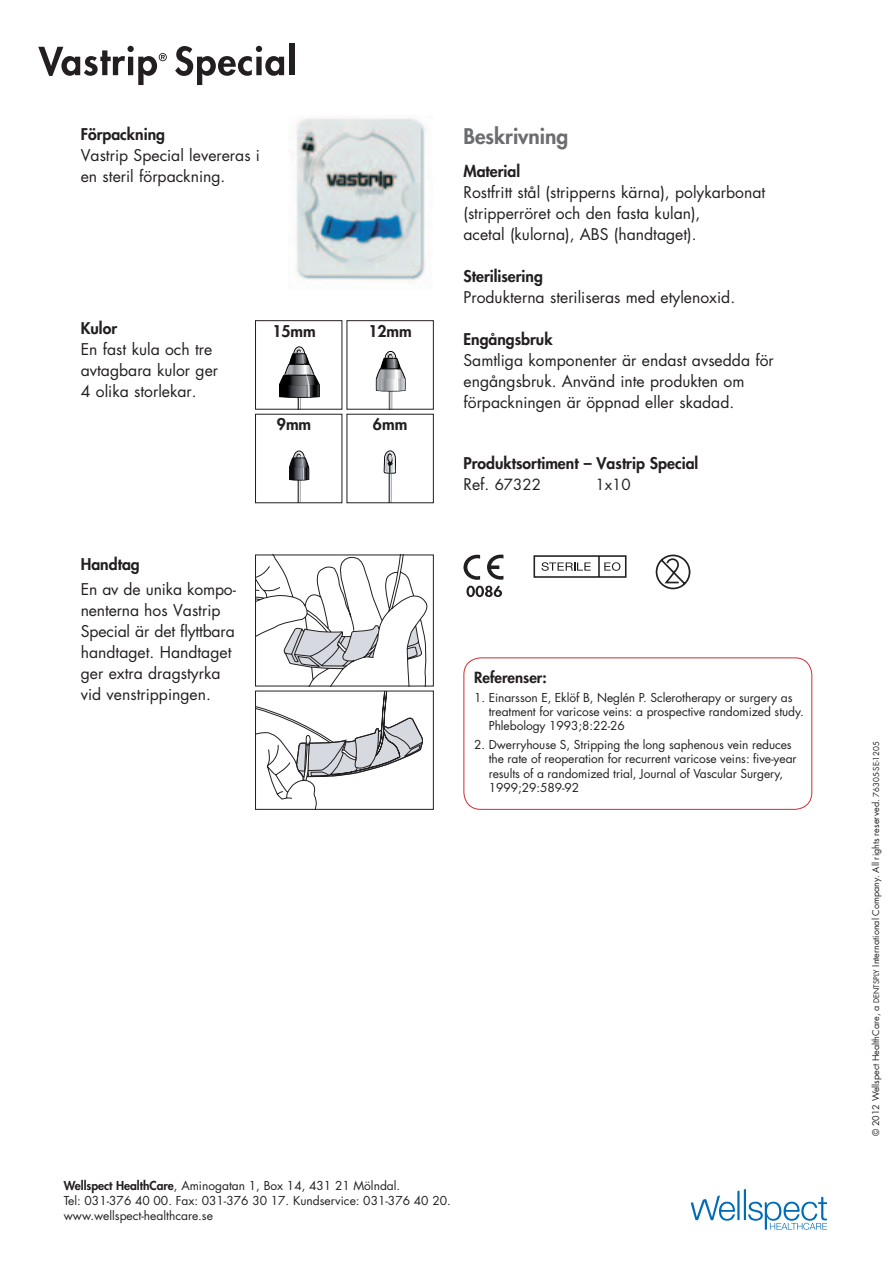
<style>
.page{position:relative;width:893px;height:1263px;background:#fff}
.page>*{position:absolute;margin:0;border:0;box-sizing:border-box;transform-origin:0 0}
.t1{font:800 21px "Futura Std";color:#6c6d70}
.t2{font:15.75px/21px "Futura Std";color:#231f20}
.t3{font:800 15.75px "Futura Std";color:#231f20}
.t4{font:15px "Futura Std";color:#231f20}
.t5{font:800 15px "Futura Std";color:#231f20}
.t6{font:12px/14.4px "Futura Std";letter-spacing:-.005em;color:#231f20}
.t7{font:9px "Futura Std";color:#231f20}
.s1{font-size:15.75px}
.s2{font-weight:800}
.s3{font-size:7.5px}
.s4{font-size:7.95px}
</style>
<div class="page">
<img style="left:292px;top:118px;width:135px;height:163px">
<svg style="left:255px;top:555px;width:172px;height:253px"></svg>
<div style="left:255px;top:691px;width:179px;height:119px;border:1px solid #231f20"></div>
<hr style="left:297px;top:366px;width:4px;height:43px;background:#aeb1b5">
<hr style="left:298px;top:366px;width:1px;height:43px;background:#000">
<hr style="left:299px;top:366px;width:1px;height:43px;background:#fff">
<svg style="left:279px;top:347px;width:41px;height:51px"></svg>
<div style="left:255px;top:320px;width:87px;height:90px;border:1px solid #231f20"></div>
<svg style="left:388px;top:392px;width:4px;height:16px"></svg>
<hr style="left:390px;top:371px;width:1px;height:38px;background:#fff">
<svg style="left:376px;top:351px;width:29px;height:41px"></svg>
<div style="left:347px;top:320px;width:87px;height:90px;border:1px solid #231f20"></div>
<hr style="left:297px;top:471px;width:4px;height:32px;background:#acb1b7">
<hr style="left:298px;top:471px;width:1px;height:32px;background:#0c090d">
<hr style="left:299px;top:471px;width:1px;height:32px;background:#fff">
<svg style="left:289px;top:451px;width:20px;height:30px"></svg>
<hr style="left:388px;top:470px;width:4px;height:33px;background:#acb1b7">
<hr style="left:389px;top:470px;width:1px;height:33px;background:#0c090d">
<hr style="left:390px;top:470px;width:1px;height:33px;background:#fff">
<svg style="left:384px;top:451px;width:12px;height:23px"></svg>
<hr style="left:737px;top:1190px;width:3px;height:30px;background:#006bb6">
<svg style="left:691px;top:1195px;width:44px;height:26px"></svg>
<svg style="left:744px;top:1189px;width:83px;height:41px"></svg>
<svg style="left:463px;top:555px;width:40px;height:42px"></svg>
<svg style="left:533px;top:555px;width:94px;height:23px"></svg>
<svg style="left:656px;top:555px;width:34px;height:34px"></svg>
<svg style="left:38px;top:46px;width:129px;height:39px"></svg>
<svg style="left:175px;top:46px;width:109px;height:39px"></svg>
<div style="left:289px;top:43px;width:5px;height:32px;background:#231f20"></div>
<div style="left:463px;top:657px;width:349px;height:153px;border:1px solid #ce2e31;border-radius:17px"></div>
<p class="t3" style="left:81px;top:124px;width:86px">Förpackning</p>
<p class="t2" style="left:81px;top:144px;width:181px">Vastrip Special levereras i en steril förpackning.</p>
<p class="t3" style="left:81px;top:319px;width:38px">Kulor</p>
<p class="t2" style="left:81px;top:339px;width:139px">En fast kula och tre avtagbara kulor ger<br>4 olika storlekar.</p>
<p class="t3" style="left:272px;top:321px;width:45px">15mm</p>
<p class="t3" style="left:368px;top:321px;width:45px">12mm</p>
<p class="t3" style="left:277px;top:414px;width:36px">9mm</p>
<p class="t3" style="left:373px;top:414px;width:36px">6mm</p>
<p class="t3" style="left:81px;top:554px;width:60px">Handtag</p>
<p class="t2" style="left:81px;top:579px;width:157px">En av de unika kompo&shy;nenterna hos Vastrip<br>Special är det flyttbara handtaget. Handtaget ger extra dragstyrka vid venstrippingen.</p>
<h1 class="t1" style="left:463px;top:123px;width:106px">Beskrivning</h1>
<p class="t3" style="left:463px;top:161px;width:58px">Material</p>
<p class="t2" style="left:463px;top:182px;width:303px">Rostfritt stål (stripperns kärna), polykarbonat (stripperröret och den fasta kulan),<br>acetal (kulorna), ABS (handtaget).</p>
<p class="t3" style="left:463px;top:266px;width:81px">Sterilisering</p>
<p class="t2" style="left:463px;top:287px;width:273px">Produkterna steriliseras med etylenoxid.</p>
<p class="t3" style="left:463px;top:329px;width:91px">Engångsbruk</p>
<p class="t2" style="left:463px;top:350px;width:312px">Samtliga komponenter är endast avsedda för engångsbruk. Använd inte produkten om förpackningen är öppnad eller skadad.</p>
<p class="t3" style="left:463px;top:453px;width:236px">Produktsortiment – Vastrip Special</p>
<p class="t4" style="left:463px;top:475px;width:79px"><span class="s1">Ref.</span> 67322</p>
<p class="t4" style="left:595px;top:475px;width:37px">1x10</p>
<p class="t5" style="left:474px;top:668px;width:74px">Referenser:</p>
<p class="t6" style="left:489px;top:690px;width:316px;text-indent:-15px">1. Einarsson E, Eklöf B, Neglén P. Sclerotherapy or surgery as treatment for varicose veins: a prospective randomized study.<br>Phlebology 1993;8:22-26</p>
<p class="t6" style="left:489px;top:737px;width:309px;text-indent:-15px">2. Dwerryhouse S, Stripping the long saphenous vein reduces the rate of reoperation for recurrent varicose veins: five-year results of a randomized trial, Journal of Vascular Surgery, 1999;29:589-92</p>
<p class="t6" style="left:64px;top:1178px;width:388px;line-height:15px"><span class="s2">Wellspect HealthCare</span>, Aminogatan 1, Box 14, 431 21 Mölndal.<br>Tel: 031-376 40 00. Fax: 031-376 30 17. Kundservice: 031-376 40 20. www.wellspect-healthcare.se</p>
<p class="t7" style="left:870px;top:1136px;width:397px;rotate:-90deg">© 2012 Wellspect HealthCare, a <span class="s3">DENTSPLY</span> International Company. All rights reserved. <span class="s4">76305-SE-1205</span></p>
</div>
